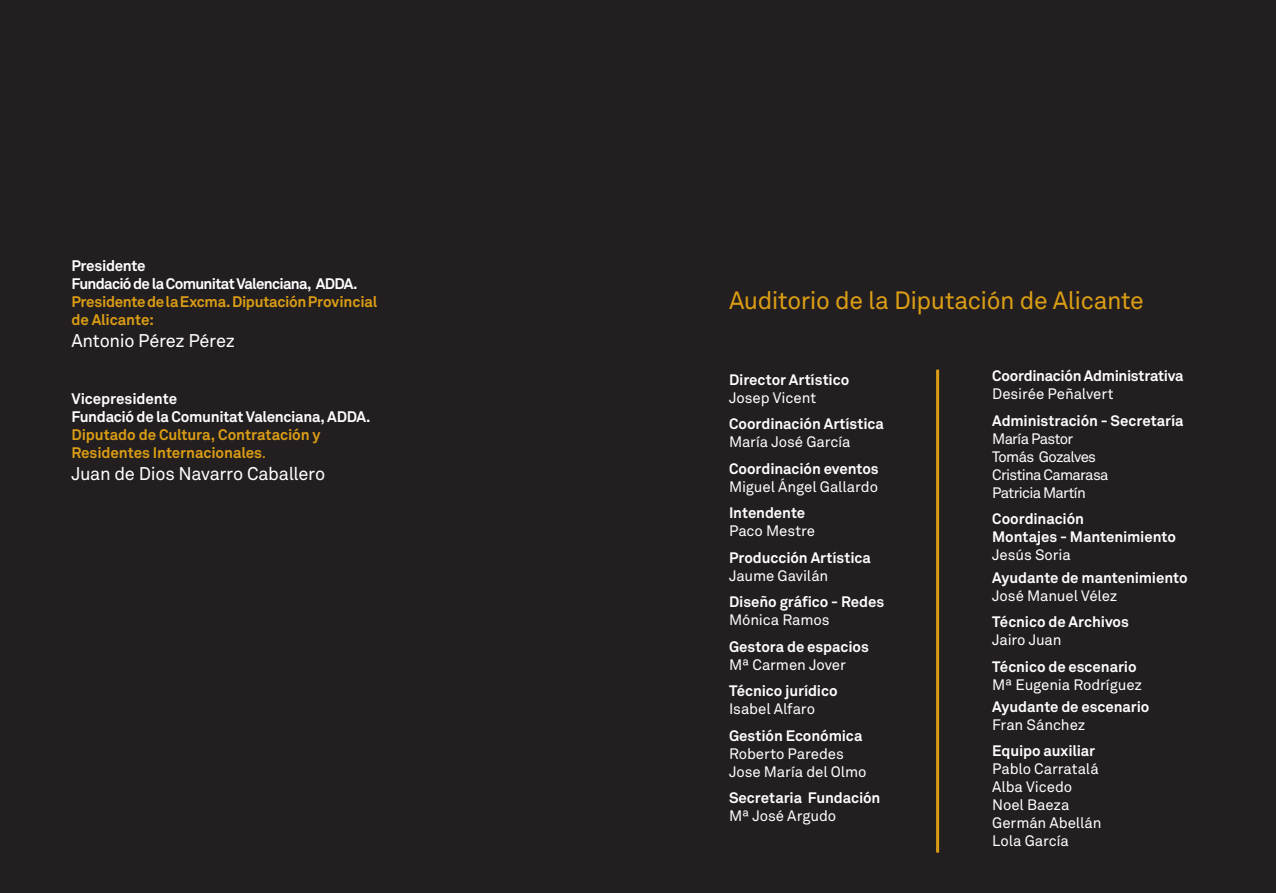
<style>
.page{position:relative;width:1276px;height:893px;background:#fff}
.page>*{position:absolute;margin:0;border:0;box-sizing:border-box;transform-origin:0 0}
.t1{font:24.75px "Akkurat VR";letter-spacing:-.02em;color:#db9d14}
.t2{font:18.15px "Akkurat VR";letter-spacing:-.02em;color:#fff}
.t3{font:700 15.15px/18.1px "Akkurat VR";letter-spacing:-.01em;color:#db9d14}
.t4{font:700 15.15px "Akkurat VR";letter-spacing:-.025em;color:#fff}
.t5{font:700 15.15px "Akkurat VR";letter-spacing:-.045em;color:#fff}
.t6{font:700 15.15px "Akkurat VR";letter-spacing:-.005em;color:#fff}
.t7{font:700 15px "Akkurat VR";letter-spacing:-.005em;color:#fff}
.t8{font:15px "Akkurat VR";letter-spacing:-.01em;color:#fff}
.t9{font:15px "Akkurat VR";letter-spacing:-.045em;color:#fff}
.t10{font:15px "Akkurat VR";letter-spacing:-.05em;color:#fff}
.s1{font-weight:400}
</style>
<div class="page">
<div style="left:0;top:0;width:638px;height:893px;background:#231f20"></div>
<div style="left:638px;top:0;width:638px;height:893px;background:#231f20"></div>
<hr style="left:936px;top:370px;width:3px;height:483px;background:#db9d14">
<p class="t4" style="left:71px;top:256px;width:76px">Presidente</p>
<p class="t5" style="left:71px;top:274px;width:288px">Fundació de la Comunitat Valenciana, ADDA.</p>
<p class="t3" style="left:71px;top:292px;width:307px">Presidente de la Excma. Diputación Provincial de Alicante:</p>
<p class="t2" style="left:71px;top:330px;width:165px">Antonio Pérez Pérez</p>
<p class="t6" style="left:71px;top:389px;width:107px">Vicepresidente</p>
<p class="t4" style="left:71px;top:407px;width:301px">Fundació de la Comunitat Valenciana, ADDA.</p>
<p class="t3" style="left:71px;top:425px;width:251px">Diputado de Cultura, Contratación y<br>Residentes Internacionales<span class="s1">.</span></p>
<p class="t2" style="left:71px;top:463px;width:255px">Juan de Dios Navarro Caballero</p>
<p class="t1" style="left:729px;top:286px;width:416px">Auditorio de la Diputación de Alicante</p>
<p class="t7" style="left:729px;top:370px;width:122px">Director Artístico</p>
<p class="t8" style="left:729px;top:389px;width:89px">Josep Vicent</p>
<p class="t7" style="left:729px;top:414px;width:156px">Coordinación Artística</p>
<p class="t8" style="left:729px;top:433px;width:123px">María José García</p>
<p class="t7" style="left:729px;top:459px;width:151px">Coordinación eventos</p>
<p class="t8" style="left:729px;top:478px;width:150px">Miguel Ángel Gallardo</p>
<p class="t7" style="left:729px;top:503px;width:78px">Intendente</p>
<p class="t8" style="left:729px;top:522px;width:87px">Paco Mestre</p>
<p class="t7" style="left:729px;top:548px;width:143px">Producción Artística</p>
<p class="t8" style="left:729px;top:567px;width:101px">Jaume Gavilán</p>
<p class="t7" style="left:729px;top:592px;width:157px">Diseño gráfico - Redes</p>
<p class="t8" style="left:729px;top:611px;width:102px">Mónica Ramos</p>
<p class="t7" style="left:729px;top:637px;width:141px">Gestora de espacios</p>
<p class="t8" style="left:729px;top:656px;width:118px">Mª Carmen Jover</p>
<p class="t7" style="left:729px;top:681px;width:110px">Técnico jurídico</p>
<p class="t8" style="left:729px;top:700px;width:87px">Isabel Alfaro</p>
<p class="t7" style="left:729px;top:726px;width:135px">Gestión Económica</p>
<p class="t8" style="left:729px;top:745px;width:116px">Roberto Paredes</p>
<p class="t8" style="left:729px;top:763px;width:139px">Jose María del Olmo</p>
<p class="t7" style="left:729px;top:788px;width:153px">Secretaria Fundación</p>
<p class="t8" style="left:729px;top:807px;width:109px">Mª José Argudo</p>
<p class="t7" style="left:992px;top:367px;width:193px">Coordinación Administrativa</p>
<p class="t8" style="left:992px;top:385px;width:123px">Desirée Peñalvert</p>
<p class="t7" style="left:992px;top:411px;width:193px">Administración - Secretaría</p>
<p class="t9" style="left:992px;top:430px;width:83px">María Pastor</p>
<p class="t10" style="left:992px;top:448px;width:105px">Tomás Gozalves</p>
<p class="t9" style="left:992px;top:466px;width:118px">Cristina Camarasa</p>
<p class="t10" style="left:992px;top:484px;width:95px">Patricia Martín</p>
<p class="t7" style="left:992px;top:510px;width:93px">Coordinación</p>
<p class="t7" style="left:992px;top:528px;width:185px">Montajes - Mantenimiento</p>
<p class="t8" style="left:992px;top:546px;width:80px">Jesús Soria</p>
<p class="t7" style="left:992px;top:568px;width:197px">Ayudante de mantenimiento</p>
<p class="t8" style="left:992px;top:587px;width:126px">José Manuel Vélez</p>
<p class="t7" style="left:992px;top:612px;width:138px">Técnico de Archivos</p>
<p class="t8" style="left:992px;top:631px;width:71px">Jairo Juan</p>
<p class="t7" style="left:992px;top:657px;width:146px">Técnico de escenario</p>
<p class="t8" style="left:992px;top:676px;width:151px">Mª Eugenia Rodríguez</p>
<p class="t7" style="left:992px;top:697px;width:159px">Ayudante de escenario</p>
<p class="t8" style="left:992px;top:716px;width:94px">Fran Sánchez</p>
<p class="t7" style="left:992px;top:742px;width:104px">Equipo auxiliar</p>
<p class="t8" style="left:992px;top:760px;width:108px">Pablo Carratalá</p>
<p class="t8" style="left:992px;top:778px;width:82px">Alba Vicedo</p>
<p class="t8" style="left:992px;top:796px;width:79px">Noel Baeza</p>
<p class="t8" style="left:992px;top:814px;width:111px">Germán Abellán</p>
<p class="t8" style="left:992px;top:832px;width:78px">Lola García</p>
</div>
